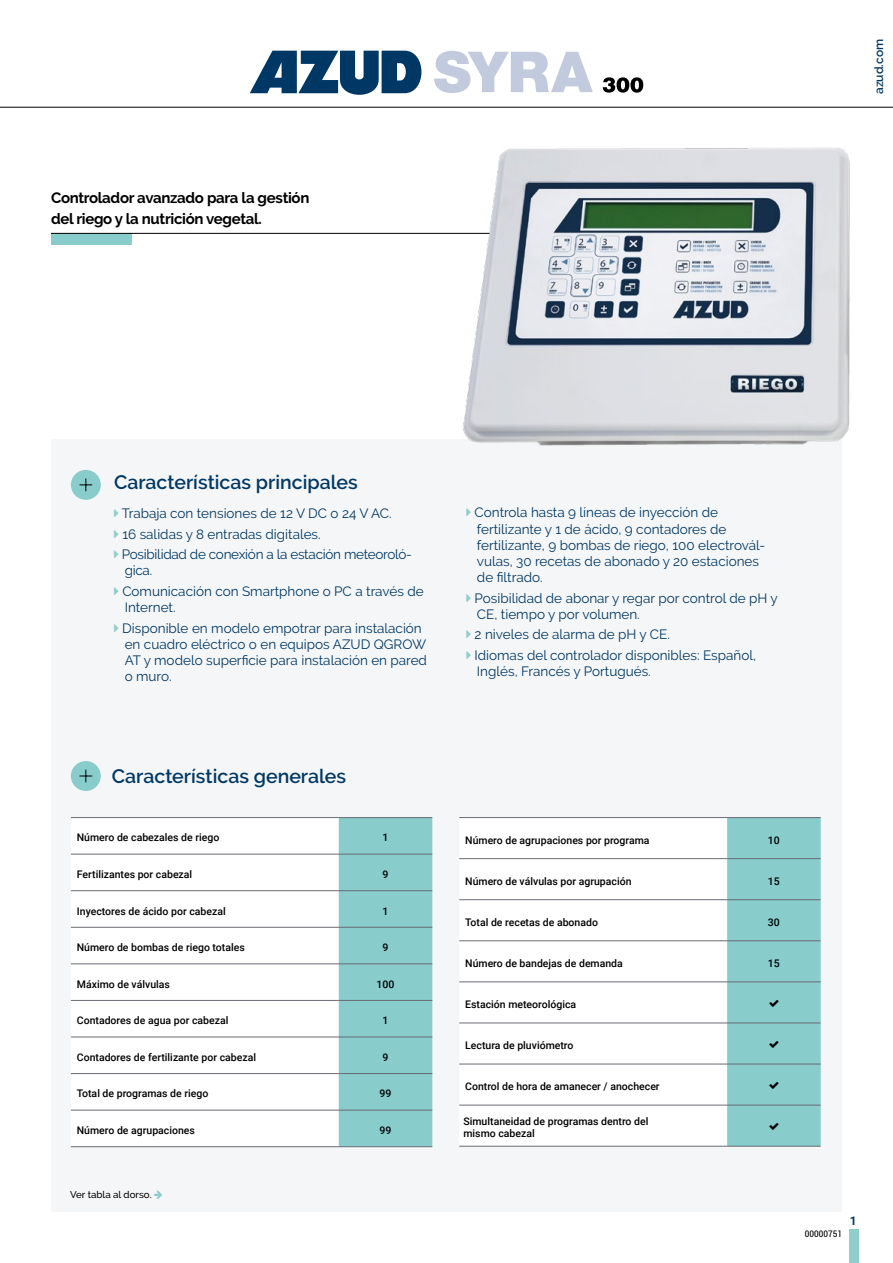
<style>
.page{position:relative;width:893px;height:1263px;background:#fff}
.page>*{position:absolute;margin:0;border:0;box-sizing:border-box;transform-origin:0 0}
.texto_explicativo_en{font:600 19.5px "Raleway";color:#003865}
.titular_tabla_negro{font:700 15px/21px "Raleway";letter-spacing:-.02em;color:#000}
.texto_explicativo_en-2{font:13.5px/16.2px "Raleway";color:#003865}
.texto_explicativo_en-3{font:13.5px/16.2px "Raleway";letter-spacing:-.02em;color:#003865}
.t1{font:600 12px "Raleway";color:#003865}
.t2{font:700 12px "Roboto";color:#003865}
.t3{font:500 10.5px/12.6px "Roboto";color:#000}
.Pie_tablas_azul{font:500 9.75px "Raleway";color:#000}
.t4{font:condensed 9px "Roboto";color:#000}
</style>
<div class="page">
<div style="left:849px;top:1230px;width:9px;height:33px;background:#8fcecc"></div>
<div style="left:51px;top:234px;width:80px;height:11px;background:#8cc"></div>
<hr style="left:51px;top:233px;width:480px;height:1px;background:#000">
<div style="left:51px;top:439px;width:791px;height:773px;background:#f5f6f7"></div>
<div style="left:71px;top:470px;width:30px;height:30px;background:#8cc;border-radius:50%"></div>
<svg style="left:79px;top:478px;width:13px;height:13px"></svg>
<hr style="left:0;top:107px;width:893px;height:1px;background:#000">
<div style="left:71px;top:761px;width:30px;height:30px;background:#8cc;border-radius:50%"></div>
<svg style="left:79px;top:770px;width:13px;height:12px"></svg>
<div style="left:71px;top:818px;width:268px;height:328px;background:#fff"></div>
<div style="left:339px;top:818px;width:93px;height:328px;background:#8cc"></div>
<hr style="left:71px;top:817px;width:268px;height:1px;background:#696c74">
<hr style="left:339px;top:817px;width:93px;height:1px;background:#696c74">
<hr style="left:71px;top:854px;width:268px;height:1px;background:#696c74">
<hr style="left:339px;top:854px;width:93px;height:1px;background:#696c74">
<hr style="left:71px;top:890px;width:268px;height:1px;background:#696c74">
<hr style="left:339px;top:890px;width:93px;height:1px;background:#696c74">
<hr style="left:71px;top:927px;width:268px;height:1px;background:#696c74">
<hr style="left:339px;top:927px;width:93px;height:1px;background:#696c74">
<hr style="left:71px;top:963px;width:268px;height:1px;background:#696c74">
<hr style="left:339px;top:963px;width:93px;height:1px;background:#696c74">
<hr style="left:71px;top:1000px;width:268px;height:1px;background:#696c74">
<hr style="left:339px;top:1000px;width:93px;height:1px;background:#696c74">
<hr style="left:71px;top:1036px;width:268px;height:1px;background:#696c74">
<hr style="left:339px;top:1036px;width:93px;height:1px;background:#696c74">
<hr style="left:71px;top:1073px;width:268px;height:1px;background:#696c74">
<hr style="left:339px;top:1073px;width:93px;height:1px;background:#696c74">
<hr style="left:71px;top:1110px;width:268px;height:1px;background:#696c74">
<hr style="left:339px;top:1110px;width:93px;height:1px;background:#696c74">
<hr style="left:71px;top:1146px;width:268px;height:1px;background:#696c74">
<hr style="left:339px;top:1146px;width:93px;height:1px;background:#696c74">
<div style="left:459px;top:859px;width:268px;height:287px;background:#fff"></div>
<hr style="left:459px;top:817px;width:268px;height:1px;background:#696c74">
<hr style="left:459px;top:858px;width:268px;height:1px;background:#696c74">
<hr style="left:459px;top:899px;width:268px;height:1px;background:#696c74">
<hr style="left:459px;top:940px;width:268px;height:1px;background:#696c74">
<hr style="left:459px;top:981px;width:268px;height:1px;background:#696c74">
<hr style="left:459px;top:1022px;width:268px;height:1px;background:#696c74">
<hr style="left:459px;top:1064px;width:268px;height:1px;background:#696c74">
<hr style="left:459px;top:1105px;width:268px;height:1px;background:#696c74">
<hr style="left:459px;top:1146px;width:268px;height:1px;background:#696c74">
<hr style="left:727px;top:1146px;width:94px;height:1px;background:#696c74">
<svg style="left:250px;top:51px;width:172px;height:44px"></svg>
<svg style="left:434px;top:51px;width:159px;height:42px"></svg>
<svg style="left:603px;top:77px;width:40px;height:16px"></svg>
<img style="left:456px;top:147px;width:394px;height:299px">
<div style="left:727px;top:817px;width:94px;height:329px;background:#8cc"></div>
<p class="titular_tabla_negro" style="left:51px;top:188px;width:260px">Controlador avanzado para la gestión del riego y la nutrición vegetal.</p>
<p class="t1" style="left:872px;top:94px;width:57px;rotate:-90deg">azud.com</p>
<p class="texto_explicativo_en" style="left:114px;top:471px;width:245px">Características principales</p>
<p class="texto_explicativo_en-2" style="left:122px;top:505px;width:271px">Trabaja con tensiones de 12 V DC o 24 V AC.</p>
<p class="texto_explicativo_en-2" style="left:122px;top:526px;width:200px">16 salidas y 8 entradas digitales.</p>
<p class="texto_explicativo_en-3" style="left:122px;top:546px;width:292px">Posibilidad de conexión a la estación meteoroló&shy;gica.</p>
<p class="texto_explicativo_en-2" style="left:122px;top:583px;width:303px">Comunicación con Smartphone o PC a través de<br>Internet.</p>
<p class="texto_explicativo_en-2" style="left:122px;top:620px;width:306px">Disponible en modelo empotrar para instalación en cuadro eléctrico o en equipos AZUD QGROW AT y modelo superficie para instalación en pared o muro.</p>
<p class="texto_explicativo_en" style="left:112px;top:764px;width:236px">Características generales</p>
<p class="t3" style="left:77px;top:831px;width:144px">Número de cabezales de riego</p>
<p class="t3" style="left:383px;top:831px;width:7px">1</p>
<p class="t3" style="left:77px;top:867px;width:117px">Fertilizantes por cabezal</p>
<p class="t3" style="left:383px;top:867px;width:7px">9</p>
<p class="t3" style="left:77px;top:904px;width:150px">Inyectores de ácido por cabezal</p>
<p class="t3" style="left:383px;top:904px;width:7px">1</p>
<p class="t3" style="left:77px;top:941px;width:169px">Número de bombas de riego totales</p>
<p class="t3" style="left:383px;top:941px;width:7px">9</p>
<p class="t3" style="left:77px;top:977px;width:95px">Máximo de válvulas</p>
<p class="t3" style="left:377px;top:977px;width:19px">100</p>
<p class="t3" style="left:77px;top:1014px;width:153px">Contadores de agua por cabezal</p>
<p class="t3" style="left:383px;top:1014px;width:7px">1</p>
<p class="t3" style="left:77px;top:1050px;width:181px">Contadores de fertilizante por cabezal</p>
<p class="t3" style="left:383px;top:1050px;width:7px">9</p>
<p class="t3" style="left:77px;top:1087px;width:133px">Total de programas de riego</p>
<p class="t3" style="left:380px;top:1087px;width:13px">99</p>
<p class="t3" style="left:77px;top:1123px;width:120px">Número de agrupaciones</p>
<p class="t3" style="left:380px;top:1123px;width:13px">99</p>
<p class="Pie_tablas_azul" style="left:70px;top:1189px;width:83px">Ver tabla al dorso.</p>
<p class="texto_explicativo_en-2" style="left:475px;top:504px;width:292px">Controla hasta 9 líneas de inyección de fertilizante y 1 de ácido, 9 contadores de fertilizante, 9 bombas de riego, 100 electrovál&shy;vulas, 30 recetas de abonado y 20 estaciones de filtrado.</p>
<p class="texto_explicativo_en-2" style="left:475px;top:590px;width:305px">Posibilidad de abonar y regar por control de pH y<br>CE, tiempo y por volumen.</p>
<p class="texto_explicativo_en-2" style="left:475px;top:626px;width:197px">2 niveles de alarma de pH y CE.</p>
<p class="texto_explicativo_en-2" style="left:475px;top:647px;width:283px">Idiomas del controlador disponibles: Español,<br>Inglés, Francés y Portugués.</p>
<p class="t3" style="left:465px;top:833px;width:186px">Número de agrupaciones por programa</p>
<p class="t3" style="left:768px;top:833px;width:13px">10</p>
<p class="t3" style="left:465px;top:874px;width:168px">Número de válvulas por agrupación</p>
<p class="t3" style="left:768px;top:874px;width:13px">15</p>
<p class="t3" style="left:465px;top:915px;width:134px">Total de recetas de abonado</p>
<p class="t3" style="left:768px;top:915px;width:13px">30</p>
<p class="t3" style="left:465px;top:956px;width:159px">Número de bandejas de demanda</p>
<p class="t3" style="left:768px;top:956px;width:13px">15</p>
<p class="t3" style="left:465px;top:997px;width:112px">Estación meteorológica</p>
<p class="t3" style="left:465px;top:1038px;width:110px">Lectura de pluviómetro</p>
<p class="t3" style="left:465px;top:1080px;width:196px">Control de hora de amanecer / anochecer</p>
<p class="t3" style="left:463px;top:1114px;width:186px">Simultaneidad de programas dentro del mismo cabezal</p>
<p class="t4" style="left:805px;top:1227px;width:39px">00000751</p>
<p class="t2" style="left:850px;top:1213px;width:8px">1</p>
</div>
